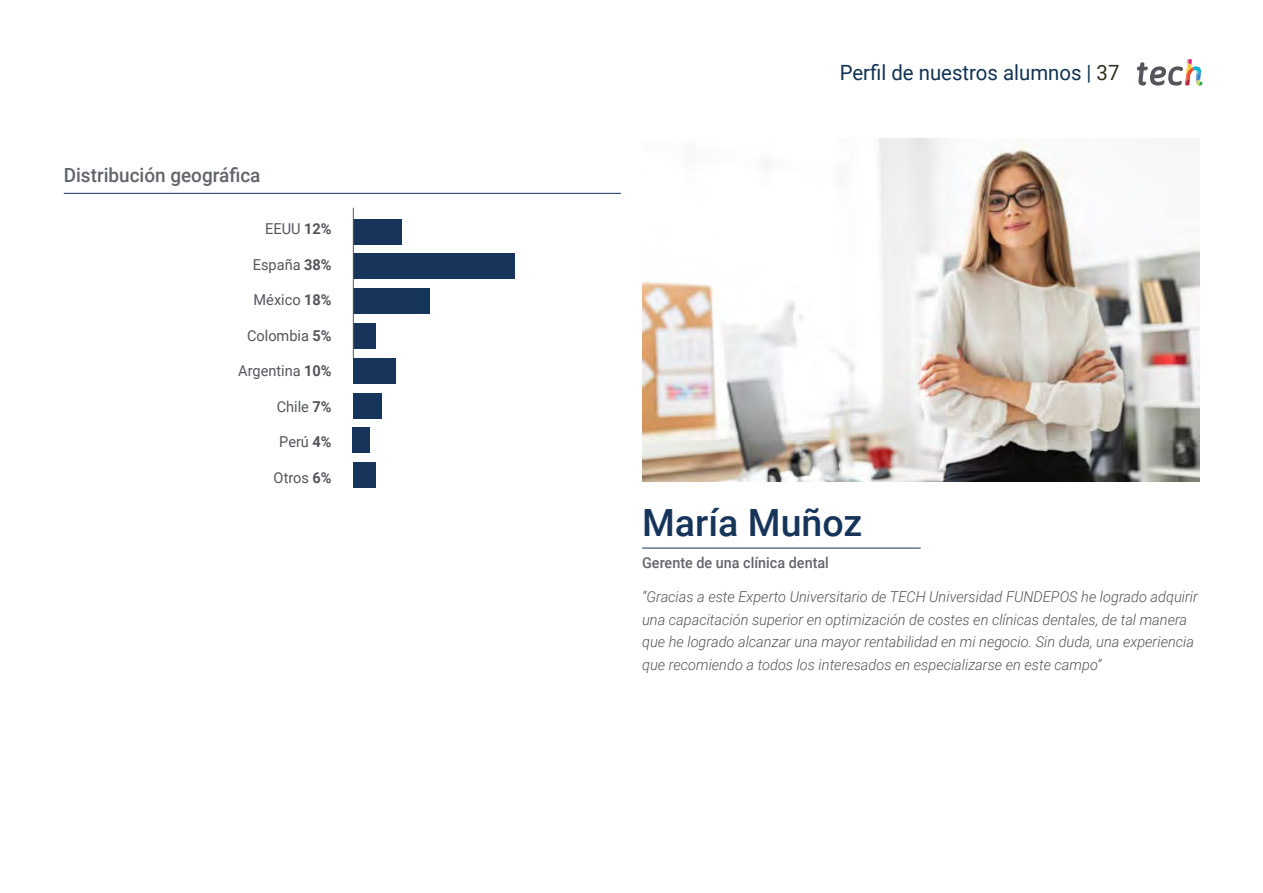
<style>
.page{position:relative;width:1263px;height:893px;background:#fff}
.page>*{position:absolute;margin:0;border:0;box-sizing:border-box;transform-origin:0 0}
.t1{font:500 37.5px "Roboto";color:#17355b}
.t2{font:21px "Roboto";color:#123352}
.t3{font:500 19.5px "Roboto";color:#61646a}
.t4{font:italic 300 15px/22.5px "Roboto";color:#52555b}
.t5{font:15px "Roboto";color:#52555b}
.t6{font:500 15px "Roboto";color:#61646a;scale:.96 1}
.s1{font-weight:700}
.s2{color:#312e20}
</style>
<div class="page">
<hr style="left:642px;top:548px;width:279px;height:1px;background:#123352">
<img style="left:642px;top:138px;width:557px;height:343px">
<hr style="left:64px;top:193px;width:557px;height:1px;background:#17355b">
<div style="left:353px;top:219px;width:49px;height:25px;background:#17355b"></div>
<div style="left:353px;top:358px;width:42px;height:26px;background:#17355b"></div>
<div style="left:353px;top:254px;width:161px;height:25px;background:#17355b"></div>
<div style="left:353px;top:393px;width:29px;height:25px;background:#17355b"></div>
<div style="left:353px;top:288px;width:77px;height:26px;background:#17355b"></div>
<div style="left:353px;top:428px;width:17px;height:25px;background:#17355b"></div>
<div style="left:353px;top:323px;width:23px;height:26px;background:#17355b"></div>
<div style="left:353px;top:462px;width:23px;height:26px;background:#17355b"></div>
<hr style="left:353px;top:208px;width:1px;height:150px;background:#52555b">
<svg style="left:1137px;top:59px;width:65px;height:27px"></svg>
<h3 class="t3" style="left:64px;top:161px;width:198px">Distribución geográfica</h3>
<p class="t5" style="left:265px;top:218px;width:68px">EEUU <span class="s1">12%</span></p>
<p class="t5" style="left:253px;top:254px;width:80px">España <span class="s1">38%</span></p>
<p class="t5" style="left:254px;top:289px;width:80px">México <span class="s1">18%</span></p>
<p class="t5" style="left:247px;top:325px;width:86px">Colombia <span class="s1">5%</span></p>
<p class="t5" style="left:238px;top:360px;width:95px">Argentina <span class="s1">10%</span></p>
<p class="t5" style="left:277px;top:396px;width:56px">Chile <span class="s1">7%</span></p>
<p class="t5" style="left:279px;top:431px;width:54px">Perú <span class="s1">4%</span></p>
<p class="t5" style="left:274px;top:467px;width:60px">Otros <span class="s1">6%</span></p>
<h2 class="t2" style="left:840px;top:57px;width:281px">Perfil de nuestros alumnos | <span class="s2">37</span></h2>
<h1 class="t1" style="left:642px;top:496px;width:222px">María Muñoz</h1>
<p class="t6" style="left:642px;top:552px;width:196px">Gerente de una clínica dental</p>
<p class="t4" style="left:642px;top:585px;width:557px">“Gracias a este Experto Universitario de TECH Universidad FUNDEPOS he logrado adquirir una capacitación superior en optimización de costes en clínicas dentales, de tal manera que he logrado alcanzar una mayor rentabilidad en mi negocio. Sin duda, una experiencia que recomiendo a todos los interesados en especializarse en este campo”</p>
</div>
